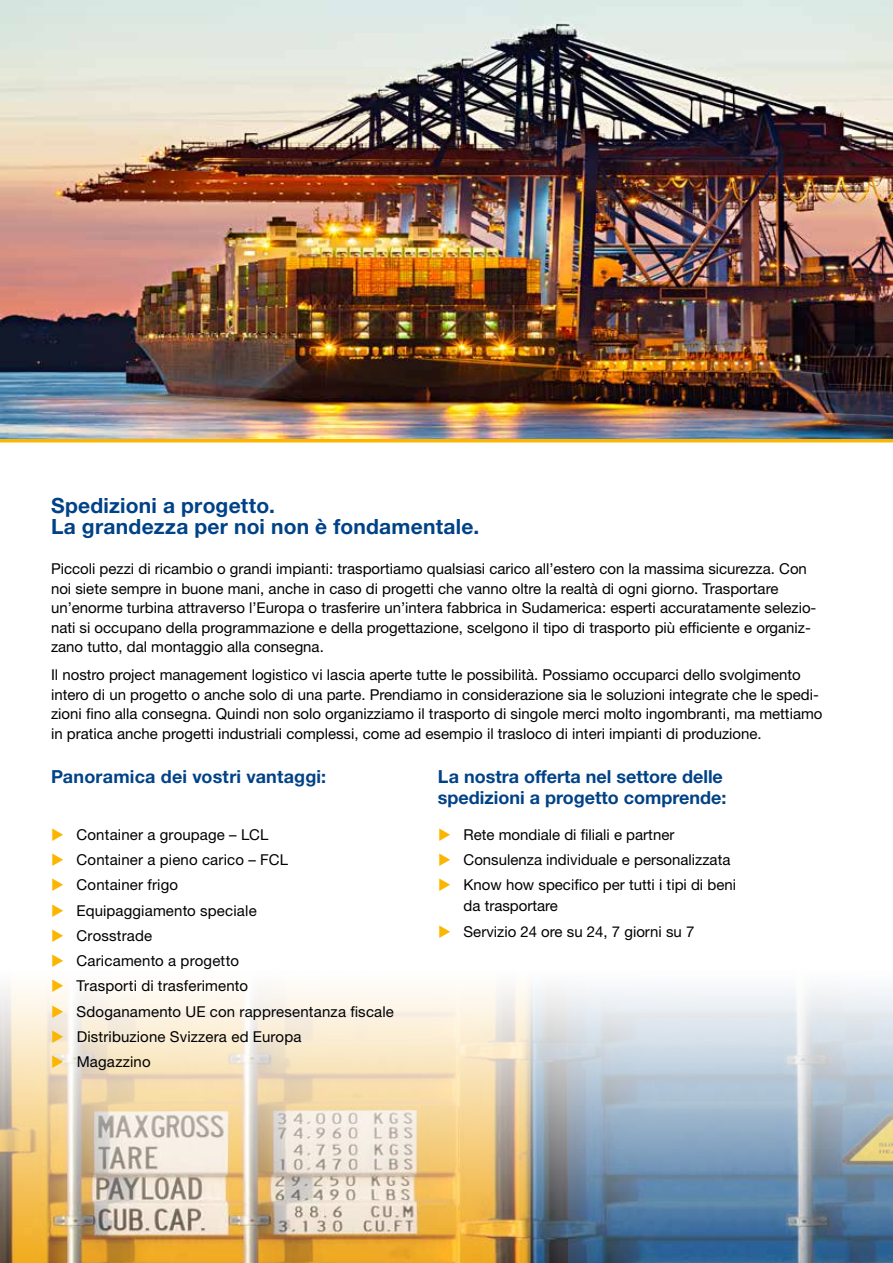
<style>
.page{position:relative;width:893px;height:1263px;background:#fff}
.page>*{position:absolute;margin:0;border:0;box-sizing:border-box;transform-origin:0 0}
.t1{font:700 21px/21px "Helvetica Neue LT Std";letter-spacing:.01em;color:#004287}
.t2{font:700 18px/21.6px "Helvetica Neue LT Std";color:#004287}
.t3{font:15px/25.2px "Helvetica Neue LT Std";color:#000}
</style>
<div class="page">
<svg style="left:0;top:438px;width:893px;height:4px;background:#e1b129"></svg>
<img style="left:0;top:0;width:893px;height:438px">
<img style="left:0;top:988px;width:893px;height:275px">
<svg style="left:52px;top:988px;width:11px;height:4px"></svg>
<svg style="left:52px;top:1005px;width:11px;height:12px"></svg>
<svg style="left:52px;top:1030px;width:11px;height:13px"></svg>
<svg style="left:52px;top:1055px;width:11px;height:13px"></svg>
<h1 class="t1" style="left:51px;top:494px;width:430px">Spedizioni a progetto.<br>La grandezza per noi non è fondamentale.</h1>
<p class="t3" style="left:51px;top:559px;width:767px;line-height:19.5px">Piccoli pezzi di ricambio o grandi impianti: trasportiamo qualsiasi carico all’estero con la massima sicurezza. Con noi siete sempre in buone mani, anche in caso di progetti che vanno oltre la realtà di ogni giorno. Trasportare un’enorme turbina attraverso l’Europa o trasferire un’intera fabbrica in Sudamerica: esperti accuratamente selezio&shy;nati si occupano della programmazione e della progettazione, scelgono il tipo di trasporto più efficiente e organiz&shy;zano tutto, dal montaggio alla consegna.</p>
<p class="t3" style="left:51px;top:665px;width:773px;line-height:19.5px">Il nostro project management logistico vi lascia aperte tutte le possibilità. Possiamo occuparci dello svolgimento intero di un progetto o anche solo di una parte. Prendiamo in considerazione sia le soluzioni integrate che le spedi&shy;zioni fino alla consegna. Quindi non solo organizziamo il trasporto di singole merci molto ingombranti, ma mettiamo in pratica anche progetti industriali complessi, come ad esempio il trasloco di interi impianti di produzione.</p>
<p class="t2" style="left:51px;top:765px;width:277px">Panoramica dei vostri vantaggi:</p>
<p class="t3" style="left:77px;top:822px;width:319px">Container a groupage – LCL<br>Container a pieno carico – FCL<br>Container frigo<br>Equipaggiamento speciale<br>Crosstrade<br>Caricamento a progetto<br>Trasporti di trasferimento<br>Sdoganamento UE con rappresentanza fiscale<br>Distribuzione Svizzera ed Europa<br>Magazzino</p>
<p class="t2" style="left:438px;top:765px;width:290px">La nostra offerta nel settore delle spedizioni a progetto comprende:</p>
<p class="t3" style="left:463px;top:822px;width:274px">Rete mondiale di filiali e partner<br>Consulenza individuale e personalizzata<br>Know how specifico per tutti i tipi di beni</p>
<p class="t3" style="left:464px;top:893px;width:232px">da trasportare<br>Servizio 24 ore su 24, 7 giorni su 7</p>
</div>
